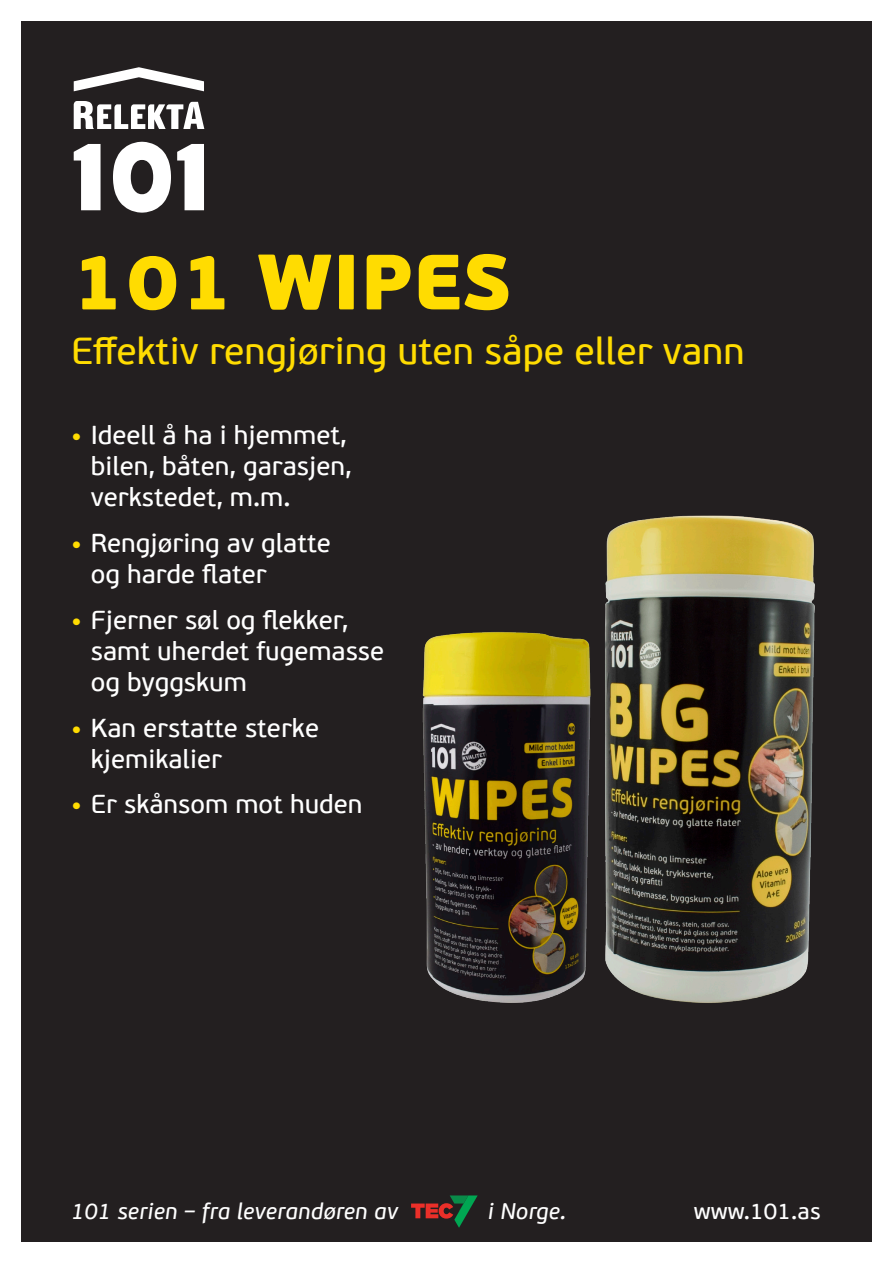
<style>
.page{position:relative;width:893px;height:1263px;background:#fff}
.page>*{position:absolute;margin:0;border:0;box-sizing:border-box;transform-origin:0 0}
.Produkttittel{font:900 78px "PF Beau Sans Pro";color:#ffdc01}
.Undertittel{font:37.5px "PF Beau Sans Pro Bbook";color:#ffdc01}
.t1{font:25.95px/31px "PF Beau Sans Pro Bbook";color:#fff}
.t2{font:italic 22.5px "PF Beau Sans Pro Bbook";letter-spacing:.01em;color:#fff}
.t3{font:22.5px "PF Beau Sans Pro Bbook";letter-spacing:.01em;color:#fff}
.s1{font-family:"PF Beau Sans Pro";font-weight:900;font-size:22.5px;color:#ffdc01}
</style>
<div class="page">
<div style="left:21px;top:21px;width:851px;height:1221px;background:#231f20"></div>
<svg style="left:177px;top:144px;width:27px;height:66px"></svg>
<svg style="left:113px;top:142px;width:58px;height:71px"></svg>
<svg style="left:74px;top:144px;width:27px;height:66px"></svg>
<svg style="left:74px;top:67px;width:130px;height:24px"></svg>
<svg style="left:74px;top:101px;width:130px;height:28px"></svg>
<svg style="left:411px;top:1195px;width:67px;height:33px"></svg>
<img style="left:422px;top:515px;width:393px;height:488px">
<p class="Produkttittel" style="left:71px;top:232px;width:440px">101 WIPES</p>
<p class="Undertittel" style="left:71px;top:329px;width:675px">Effektiv rengjøring uten såpe eller vann</p>
<p class="t1" style="left:91px;top:420px;width:262px;text-indent:-20px"><span class="s1">•</span> Ideell å ha i hjemmet, bilen, båten, garasjen, verkstedet, m.m.</p>
<p class="t1" style="left:91px;top:528px;width:242px;text-indent:-20px"><span class="s1">•</span> Rengjøring av glatte og harde flater</p>
<p class="t1" style="left:91px;top:605px;width:295px;text-indent:-20px"><span class="s1">•</span> Fjerner søl og flekker, samt uherdet fugemasse og byggskum</p>
<p class="t1" style="left:91px;top:713px;width:230px;text-indent:-20px"><span class="s1">•</span> Kan erstatte sterke kjemikalier</p>
<p class="t1" style="left:71px;top:790px;width:293px"><span class="s1">•</span> Er skånsom mot huden</p>
<p class="t2" style="left:71px;top:1198px;width:328px">101 serien – fra leverandøren av</p>
<p class="t2" style="left:488px;top:1198px;width:80px">i Norge.</p>
<p class="t3" style="left:694px;top:1198px;width:129px">www.101.as</p>
</div>
